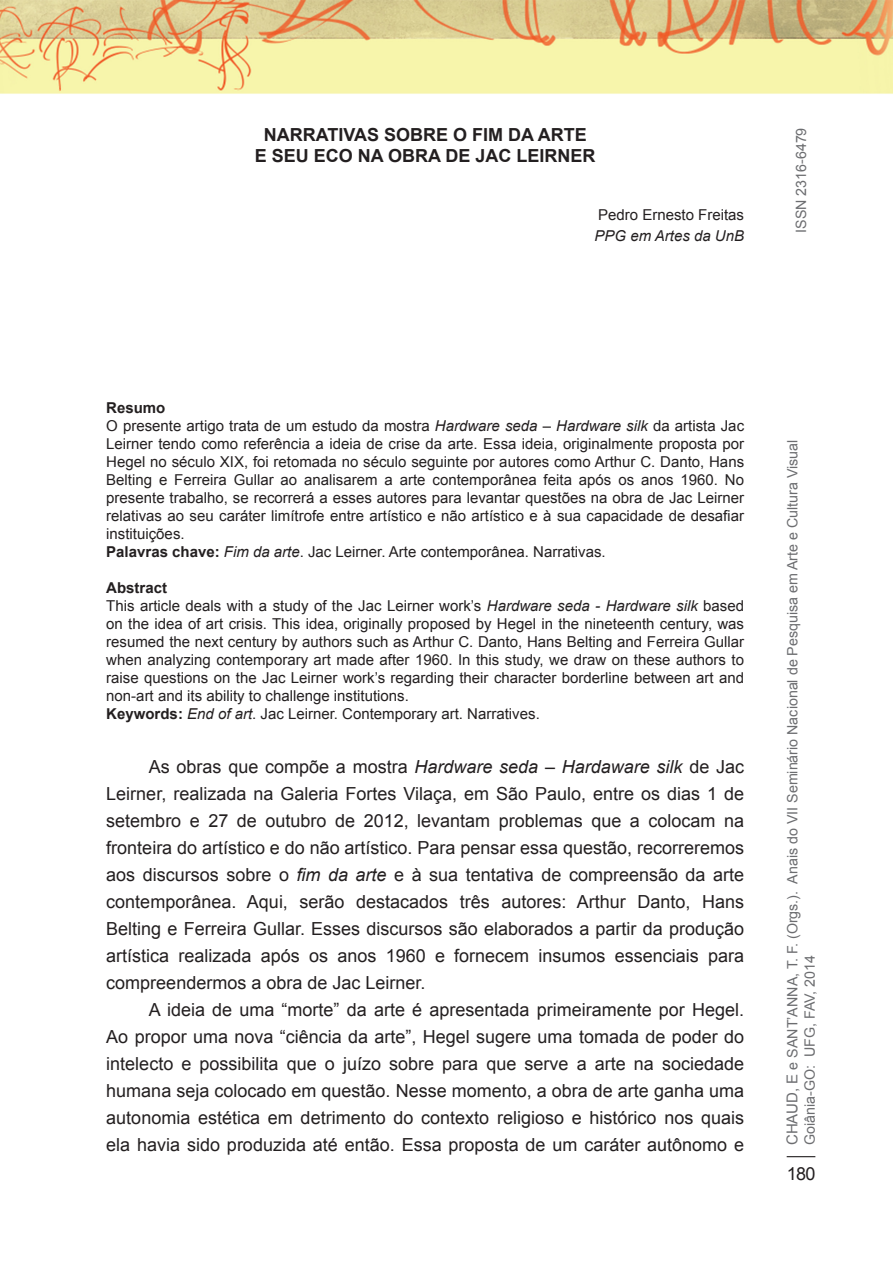
<style>
.page{position:relative;width:893px;height:1263px;background:#fff}
.page>*{position:absolute;margin:0;border:0;box-sizing:border-box;transform-origin:0 0}
.Paragrafo{font:18px/27px "Arial";color:#231f20;text-align:justify}
.Título{font:700 18px "Arial";color:#231f20}
.Resumos{font:15px/18px "Arial";color:#231f20;text-align:justify}
.Autores{font:15px "Arial";color:#231f20}
.Autores-2{font:italic 15px "Arial";color:#231f20}
.Resumos-2{font:700 15px "Arial";color:#231f20}
.t1{font:14.25px/17.1px "Arial";color:#6c6d70}
.s1{font-style:italic}
.s2{font-weight:700}
.s3{font-size:15px}
</style>
<div class="page">
<svg style="left:787px;top:1156px;width:28px;height:1px"></svg>
<img style="left:0;top:0;width:893px;height:94px">
<p class="Título" style="left:264px;top:122px;width:324px">NARRATIVAS SOBRE O FIM DA ARTE</p>
<p class="Título" style="left:255px;top:144px;width:342px">E SEU ECO NA OBRA DE JAC LEIRNER</p>
<p class="Autores" style="left:598px;top:205px;width:147px">Pedro Ernesto Freitas</p>
<p class="Autores-2" style="left:595px;top:226px;width:151px">PPG em Artes da UnB</p>
<p class="t1" style="left:793px;top:233px;width:107px;rotate:-90deg">ISSN 2316-6479</p>
<p class="Resumos-2" style="left:106px;top:397px;width:61px">Resumo</p>
<p class="Resumos" style="left:106px;top:416px;width:639px">O presente artigo trata de um estudo da mostra <span class="s1">Hardware seda – Hardware silk</span> da artista Jac Leirner tendo como referência a ideia de crise da arte. Essa ideia, originalmente proposta por Hegel no século XIX, foi retomada no século seguinte por autores como Arthur C. Danto, Hans Belting e Ferreira Gullar ao analisarem a arte contemporânea feita após os anos 1960. No presente trabalho, se recorrerá a esses autores para levantar questões na obra de Jac Leirner relativas ao seu caráter limítrofe entre artístico e não artístico e à sua capacidade de desafiar instituições.</p>
<p class="Resumos" style="left:106px;top:542px;width:501px"><span class="s2">Palavras chave:</span> <span class="s1">Fim da arte</span>. Jac Leirner. Arte contemporânea. Narrativas.</p>
<p class="Resumos-2" style="left:106px;top:577px;width:62px">Abstract</p>
<p class="Resumos" style="left:106px;top:596px;width:639px">This article deals with a study of the Jac Leirner work’s <span class="s1">Hardware seda - Hardware silk</span> based on the idea of art crisis. This idea, originally proposed by Hegel in the nineteenth century, was resumed the next century by authors such as Arthur C. Danto, Hans Belting and Ferreira Gullar when analyzing contemporary art made after 1960. In this study, we draw on these authors to raise questions on the Jac Leirner work’s regarding their character borderline between art and non-art and its ability to challenge institutions.</p>
<p class="Resumos" style="left:106px;top:704px;width:435px"><span class="s2">Keywords:</span> <span class="s1">End of art</span>. Jac Leirner. Contemporary art. Narratives.</p>
<p class="Paragrafo" style="left:106px;top:753px;width:639px;text-indent:43px">As obras que compõe a mostra <span class="s1">Hardware seda – Hardaware silk</span> de Jac Leirner, realizada na Galeria Fortes Vilaça, em São Paulo, entre os dias 1 de setembro e 27 de outubro de 2012, levantam problemas que a colocam na fronteira do artístico e do não artístico. Para pensar essa questão, recorreremos aos discursos sobre o <span class="s1">fim da arte</span> e à sua tentativa de compreensão da arte contemporânea. Aqui, serão destacados três autores: Arthur Danto, Hans Belting e Ferreira Gullar. Esses discursos são elaborados a partir da produção artística realizada após os anos 1960 e fornecem insumos essenciais para compreendermos a obra de Jac Leirner.</p>
<p class="Paragrafo" style="left:106px;top:996px;width:639px;text-indent:43px">A ideia de uma “morte” da arte é apresentada primeiramente por Hegel.<br>Ao propor uma nova “ciência da arte”, Hegel sugere uma tomada de poder do intelecto e possibilita que o juízo sobre para que serve a arte na sociedade humana seja colocado em questão. Nesse momento, a obra de arte ganha uma autonomia estética em detrimento do contexto religioso e histórico nos quais ela havia sido produzida até então. Essa proposta de um caráter autônomo e</p>
<p class="t1" style="left:784px;top:1145px;width:707px;rotate:-90deg"><span class="s3">CHAUD, E</span> e SANT’ANNA, T. F. (Orgs.). Anais do VII Seminário Nacional de Pesquisa em Arte e Cultura Visual<br>Goiânia-GO: UFG, FAV, 2014</p>
<p class="Paragrafo" style="left:787px;top:1160px;width:30px">180</p>
</div>
